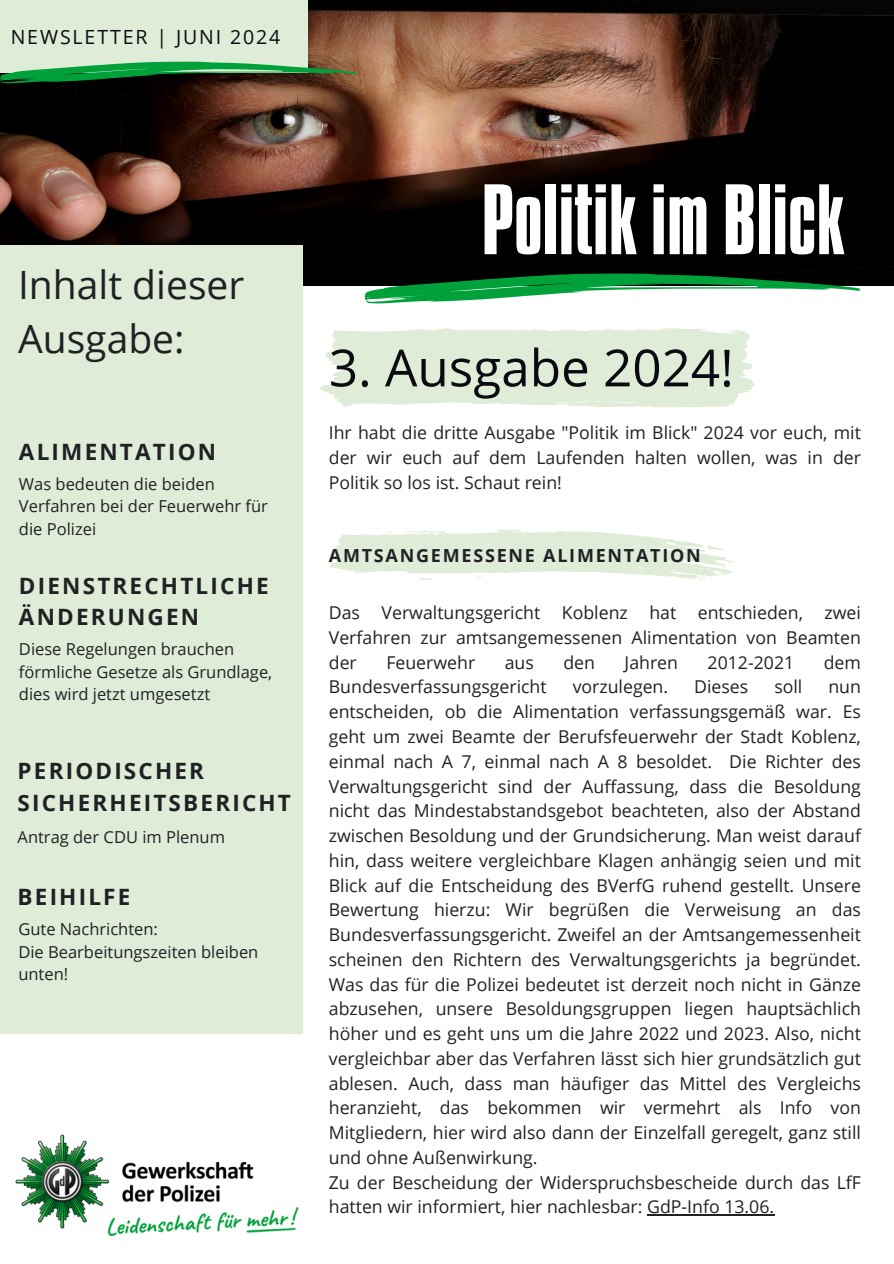
<style>
.page{position:relative;width:894px;height:1264px;background:#fff}
.page>*{position:absolute;margin:0;border:0;box-sizing:border-box;transform-origin:0 0}
.t1{font:86.1px "Aka Acid GR Compacta";color:#fff}
.t2{font:51.15px "Open Sans";color:#0a0a10}
.t3{font:39px/54px "Open Sans";color:#212125}
.t4{font:700 22.5px/31.5px "Open Sans";letter-spacing:.095em;color:#212125}
.t5{font:19.5px "Open Sans";letter-spacing:.095em;color:#0a0a10}
.t6{font:700 18px "Open Sans";letter-spacing:.1em;color:#212125}
.t7{font:17.7px/24.8px "Open Sans";color:#212125;text-align:justify}
.t8{font:16.5px/22.5px "Open Sans";color:#212125}
</style>
<div class="page">
<img style="left:0;top:0;width:893px;height:286px">
<div style="left:0;top:0;width:307px;height:73px;background:#dfecd7"></div>
<div style="left:0;top:246px;width:303px;height:788px;background:#dfecd7"></div>
<svg style="left:364px;top:273px;width:496px;height:31px"></svg>
<svg style="left:0;top:62px;width:357px;height:21px;background:#3a7a45"></svg>
<img style="left:15px;top:1134px;width:284px;height:103px">
<svg style="left:320px;top:327px;width:435px;height:81px;background:#e2eedb"></svg>
<hr style="left:647px;top:1214px;width:127px;height:1px;background:#212125">
<svg style="left:330px;top:529px;width:402px;height:50px"></svg>
<p class="t5" style="left:11px;top:23px;width:271px">NEWSLETTER | JUNI 2024</p>
<p class="t3" style="left:18px;top:257px;width:228px">Inhalt dieser<br>Ausgabe:</p>
<h4 class="t4" style="left:19px;top:436px;width:199px">ALIMENTATION</h4>
<p class="t8" style="left:19px;top:472px;width:250px">Was bedeuten die beiden<br>Verfahren bei der Feuerwehr für die Polizei</p>
<p class="t4" style="left:19px;top:569px;width:251px">DIENSTRECHTLICHE<br>ÄNDERUNGEN</p>
<p class="t8" style="left:19px;top:637px;width:255px">Diese Regelungen brauchen förmliche Gesetze als Grundlage, dies wird jetzt umgesetzt</p>
<h4 class="t4" style="left:18px;top:754px;width:275px">PERIODISCHER<br>SICHERHEITSBERICHT</h4>
<p class="t8" style="left:18px;top:825px;width:209px">Antrag der CDU im Plenum</p>
<p class="t4" style="left:18px;top:880px;width:114px">BEIHILFE</p>
<h4 class="t8" style="left:18px;top:917px;width:141px">Gute Nachrichten:</h4>
<p class="t8" style="left:18px;top:940px;width:241px">Die Bearbeitungszeiten bleiben unten!</p>
<h3 class="t1" style="left:481px;top:186px;width:365px">Politikim Blick</h3>
<h4 class="t2" style="left:329px;top:332px;width:406px">3. Ausgabe 2024!</h4>
<h2 class="t7" style="left:329px;top:420px;width:533px">Ihr habt die dritte Ausgabe "Politik im Blick" 2024 vor euch, mit der wir euch auf dem Laufenden halten wollen, was in der Politik so los ist. Schaut rein!</h2>
<p class="t6" style="left:329px;top:542px;width:373px">AMTSANGEMESSENE ALIMENTATION</p>
<p class="t7" style="left:329px;top:600px;width:533px">Das Verwaltungsgericht Koblenz hat entschieden, zwei Verfahren zur amtsangemessenen Alimentation von Beamten der</p>
<p class="t7" style="left:386px;top:649px;width:90px">Feuerwehr</p>
<p class="t7" style="left:504px;top:649px;width:31px">aus</p>
<p class="t7" style="left:563px;top:649px;width:33px">den</p>
<p class="t7" style="left:624px;top:649px;width:55px">Jahren</p>
<p class="t7" style="left:707px;top:649px;width:88px">2012-2021</p>
<p class="t7" style="left:823px;top:649px;width:39px">dem</p>
<p class="t7" style="left:329px;top:674px;width:219px">Bundesverfassungsgericht</p>
<p class="t7" style="left:572px;top:674px;width:97px">vorzulegen.</p>
<p class="t7" style="left:694px;top:674px;width:56px">Dieses</p>
<p class="t7" style="left:774px;top:674px;width:30px">soll</p>
<p class="t7" style="left:329px;top:674px;width:533px;text-indent:499px">nun entscheiden, ob die Alimentation verfassungsgemäß war. Es geht um zwei Beamte der Berufsfeuerwehr der Stadt Koblenz, einmal nach A 7, einmal nach A 8 besoldet. Die Richter des Verwaltungsgericht sind der Auffassung, dass die Besoldung nicht das Mindestabstandsgebot beachteten, also der Abstand zwischen Besoldung und der Grundsicherung. Man weist darauf hin, dass weitere vergleichbare Klagen anhängig seien und mit Blick auf die Entscheidung des BVerfG ruhend gestellt. Unsere Bewertung hierzu: Wir begrüßen die Verweisung an das Bundesverfassungsgericht. Zweifel an der Amtsangemessenheit scheinen den Richtern des Verwaltungsgerichts ja begründet.<br>Was das für die Polizei bedeutet ist derzeit noch nicht in Gänze abzusehen, unsere Besoldungsgruppen liegen hauptsächlich höher und es geht uns um die Jahre 2022 und 2023. Also, nicht vergleichbar aber das Verfahren lässt sich hier grundsätzlich gut ablesen. Auch, dass man häufiger das Mittel des Vergleichs heranzieht, das bekommen wir vermehrt als Info von Mitgliedern, hier wird also dann der Einzelfall geregelt, ganz still und ohne Außenwirkung.</p>
<h1 class="t7" style="left:329px;top:1169px;width:533px">Zu der Bescheidung der Widerspruchsbescheide durch das LfF hatten wir informiert, hier nachlesbar: GdP-Info 13.06.</h1>
</div>
